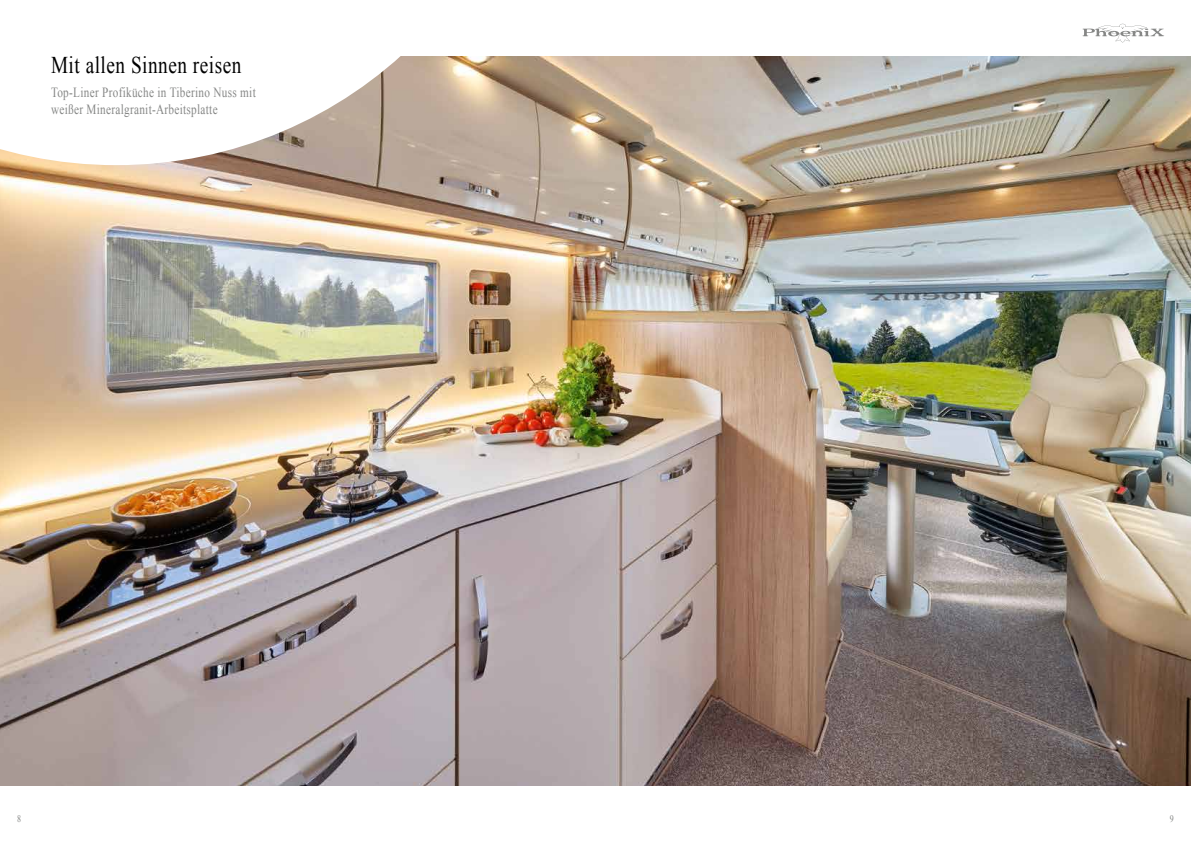
<style>
.page{position:relative;width:1191px;height:842px;background:#fff}
.page>*{position:absolute;margin:0;border:0;box-sizing:border-box;transform-origin:0 0}
.t1{font:24px "Times New Roman";letter-spacing:.025em;color:#000;scale:.8 1}
.t2{font:14px/16.8px "Times New Roman";letter-spacing:.025em;color:#868786;scale:.8 1}
.t3{font:10px "Times New Roman";color:#868786;scale:.8 1}
</style>
<div class="page">
<img style="left:0;top:57px;width:1191px;height:728px">
<svg style="left:0;top:56px;width:541px;height:109px"></svg>
<svg style="left:1082px;top:24px;width:82px;height:19px"></svg>
<h1 class="t1" style="left:51px;top:49px;width:239px">Mit allen Sinnen reisen</h1>
<p class="t2" style="left:51px;top:84px;width:257px">Top-Liner Profiküche in Tiberino Nuss mit weißer Mineralgranit-Arbeitsplatte</p>
<p class="t3" style="left:17px;top:812px;width:6px">8</p>
<p class="t3" style="left:1170px;top:812px;width:6px">9</p>
</div>
